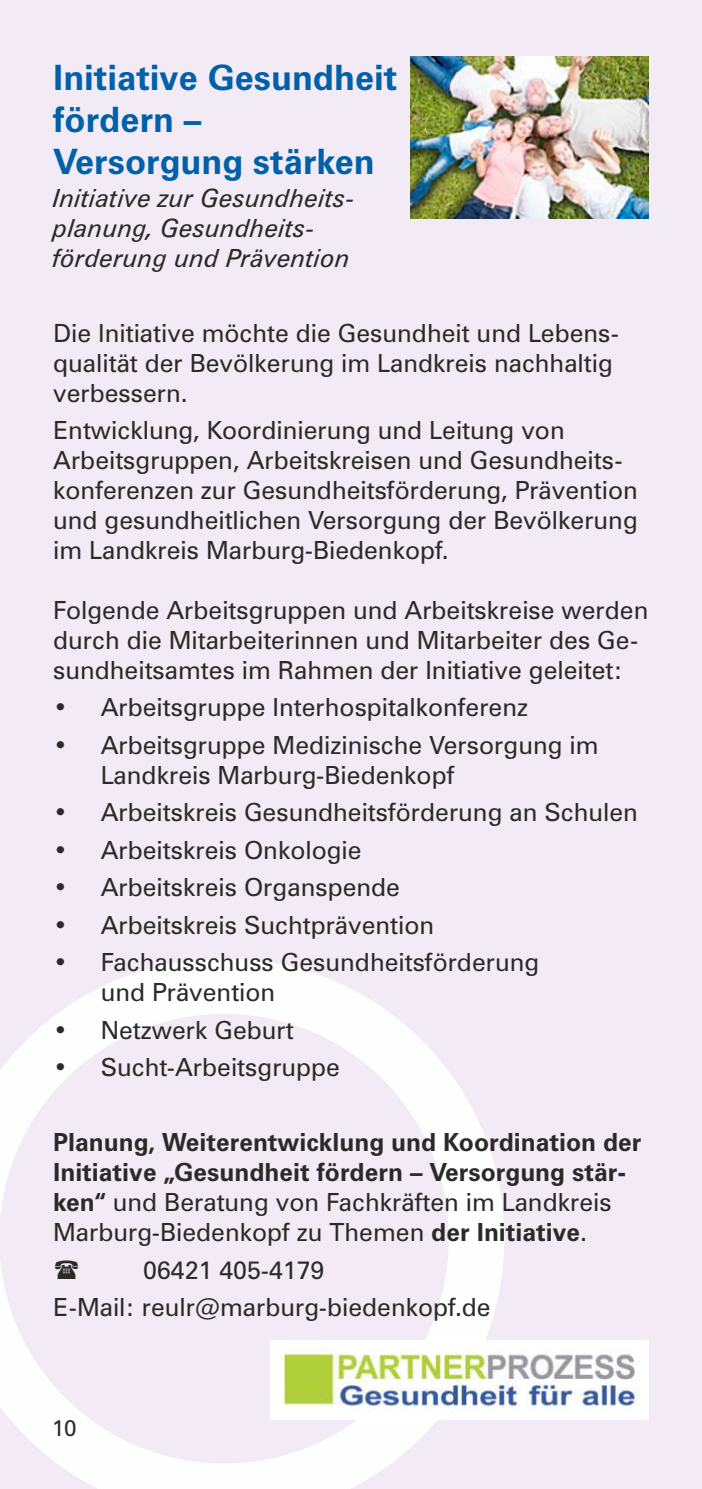
<style>
.page{position:relative;width:702px;height:1489px;background:#fff}
.page>*{position:absolute;margin:0;border:0;box-sizing:border-box;transform-origin:0 0}
.t1{font:700 35px/42px "Zurich BT";color:#0060aa}
.t2{font:25px/30px "Zurich BT";color:#2b2a29}
.t3{font:700 25px/30px "Zurich BT";color:#2b2a29}
.t4{font:italic 25px/30px "Zurich BT";color:#2b2a29}
.t5{font:22.5px "Zurich BT";color:#2b2a29}
.s1{font-weight:400}
</style>
<div class="page">
<div style="left:0;top:0;width:702px;height:1488px;background:#f2ebf5"></div>
<svg style="left:0;top:959px;width:504px;height:529px"></svg>
<img style="left:410px;top:57px;width:238px;height:161px">
<img style="left:270px;top:1340px;width:378px;height:78px">
<svg style="left:55px;top:1259px;width:23px;height:19px"></svg>
<h1 class="t1" style="left:53px;top:60px;width:346px">Initiative Gesundheit fördern –<br>Versorgung stärken</h1>
<p class="t4" style="left:53px;top:185px;width:303px">Initiative zur Gesundheits&shy;planung, Gesundheits&shy;förderung und Prävention</p>
<p class="t2" style="left:53px;top:320px;width:567px">Die Initiative möchte die Gesundheit und Lebens&shy;qualität der Bevölkerung im Landkreis nachhaltig verbessern.</p>
<p class="t2" style="left:53px;top:417px;width:586px">Entwicklung, Koordinierung und Leitung von Arbeitsgruppen, Arbeitskreisen und Gesundheits&shy;konferenzen zur Gesundheitsförderung, Prävention und gesundheitlichen Versorgung der Bevölkerung im Landkreis Marburg-Biedenkopf.</p>
<p class="t2" style="left:53px;top:597px;width:596px">Folgende Arbeitsgruppen und Arbeitskreise werden durch die Mitarbeiterinnen und Mitarbeiter des Ge&shy;sundheitsamtes im Rahmen der Initiative geleitet:</p>
<p class="t2" style="left:53px;top:695px;width:476px">• Arbeitsgruppe Interhospitalkonferenz</p>
<p class="t2" style="left:101px;top:732px;width:499px;text-indent:-48px">• Arbeitsgruppe Medizinische Versorgung im<br>Landkreis Marburg-Biedenkopf</p>
<p class="t2" style="left:53px;top:799px;width:586px">• Arbeitskreis Gesundheitsförderung an Schulen</p>
<p class="t2" style="left:53px;top:837px;width:310px">• Arbeitskreis Onkologie</p>
<p class="t2" style="left:53px;top:874px;width:348px">• Arbeitskreis Organspende</p>
<p class="t2" style="left:53px;top:912px;width:382px">• Arbeitskreis Suchtprävention</p>
<p class="t2" style="left:101px;top:949px;width:440px;text-indent:-48px">• Fachausschuss Gesundheitsförderung und Prävention</p>
<p class="t2" style="left:53px;top:1017px;width:242px">• Netzwerk Geburt</p>
<p class="t2" style="left:53px;top:1054px;width:288px">• Sucht-Arbeitsgruppe</p>
<p class="t3" style="left:53px;top:1129px;width:590px">Planung, Weiterentwicklung und Koordination der Initiative „Gesundheit fördern – Versorgung stär&shy;ken“ <span class="s1">und Beratung von Fachkräften im Landkreis Marburg-Biedenkopf zu Themen</span> der Initiative<span class="s1">.</span></p>
<p class="t2" style="left:53px;top:1253px;width:439px;line-height:37.5px;text-indent:90px">06421 405-4179<br>E-Mail: reulr@marburg-biedenkopf.de</p>
<p class="t5" style="left:52px;top:1418px;width:26px">10</p>
</div>
